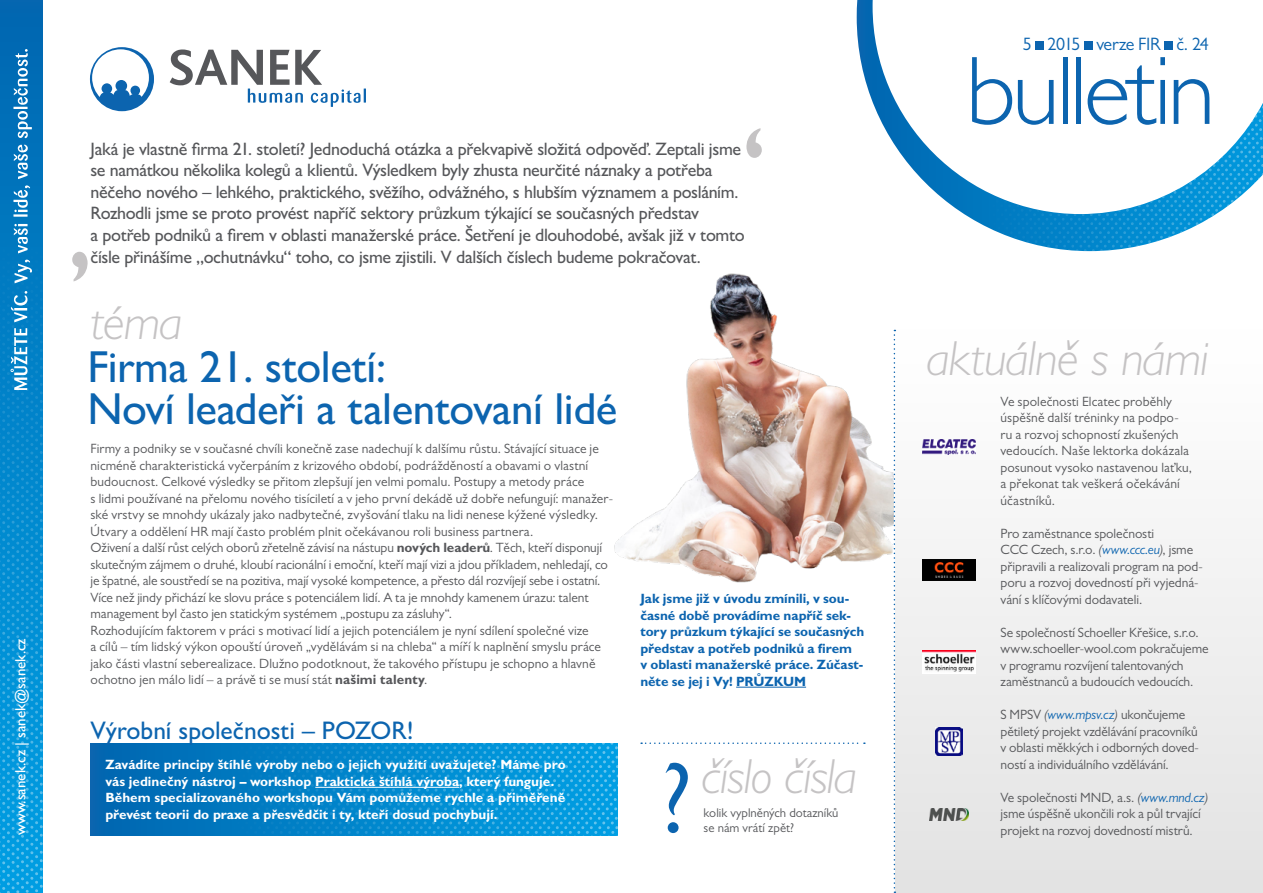
<style>
.page{position:relative;width:1263px;height:893px;background:#fff}
.page>*{position:absolute;margin:0;border:0;box-sizing:border-box;transform-origin:0 0}
.t1{font:500 120px "Gill Sans MT Pro";color:#c5c3c4}
.t2{font:100.5px "Gill Sans MT Pro";color:#0c64af}
.t3{font:300 97.8px "Gill Sans MT Pro";letter-spacing:-.04em;color:#0c64af}
.t4{font:italic 300 49.5px "Gill Sans MT Pro";letter-spacing:-.02em;color:#c5c3c4}
.t5{font:500 45px/42px "Gill Sans MT Pro";letter-spacing:-.01em;color:#0c64af}
.t6{font:500 25.5px "Gill Sans MT Pro";letter-spacing:-.005em;color:#0c64af}
.t7{font:500 18px/21.6px "Gill Sans MT Pro";letter-spacing:-.02em;color:#56575a}
.t8{font:18px "Gill Sans MT Pro";letter-spacing:-.025em;color:#0c64af}
.t9{font:500 15px "Gill Sans MT Pro";color:#fff}
.t10{font:13.5px/16.5px "Gill Sans MT Pro";color:#56575a}
.t11{font:700 13.5px/16.5px "Gill Sans MT Pro";color:#fff}
.t12{font:700 13.5px/16.5px "Gill Sans MT Pro";letter-spacing:-.005em;color:#0c64af}
.t13{font:12.75px/15.3px "Gill Sans MT Pro";color:#56575a}
.s1{font-weight:700}
.s2{font-style:italic}
.s3{font-style:italic;color:#0c64af}
</style>
<div class="page">
<img style="left:614px;top:273px;width:163px;height:288px">
<div style="left:895px;top:330px;width:368px;height:563px;background:linear-gradient(to right,#f0f0f0,#f1f1f1)"></div>
<svg style="left:0;top:0;width:43px;height:893px;background:#108cce"></svg>
<svg style="left:90px;top:47px;width:64px;height:64px"></svg>
<svg style="left:170px;top:49px;width:196px;height:58px"></svg>
<svg style="left:857px;top:0;width:12px;height:92px"></svg>
<svg style="left:869px;top:0;width:394px;height:251px"></svg>
<svg style="left:91px;top:743px;width:526px;height:93px;background:#0175bc"></svg>
<svg style="left:324px;top:744px;width:294px;height:91px;background:#0b95d7"></svg>
<hr style="left:315px;top:787px;width:144px;height:1px;background:#fff">
<svg style="left:638px;top:330px;width:275px;height:563px"></svg>
<div style="left:922px;top:803px;width:54px;height:23px;background:linear-gradient(to right,#e6e6e6,#e6e6e6)"></div>
<img style="left:929px;top:809px;width:40px;height:11px">
<img style="left:922px;top:440px;width:54px;height:15px">
<img style="left:922px;top:560px;width:54px;height:20px">
<img style="left:922px;top:650px;width:54px;height:23px">
<img style="left:935px;top:727px;width:27px;height:28px">
<hr style="left:736px;top:687px;width:70px;height:1px;background:#0c64af">
<p class="t9" style="left:12px;top:835px;width:198px;rotate:-90deg">www.sanek.cz | sanek@sanek.cz</p>
<h1 class="t1" style="left:740px;top:99px;width:28px">‘</h1>
<p class="t7" style="left:91px;top:138px;width:656px">Jaká je vlastně firma 21. století? Jednoduchá otázka a překvapivě složitá odpověď. Zeptali jsme se namátkou několika kolegů a klientů. Výsledkem byly zhusta neurčité náznaky a potřeba něčeho nového – lehkého, praktického, svěžího, odvážného, s hlubším významem a posláním.<br>Rozhodli jsme se proto provést napříč sektory průzkum týkající se současných představ<br>a potřeb podniků a firem v oblasti manažerské práce. Šetření je dlouhodobé, avšak již v tomto čísle přinášíme „ochutnávku“ toho, co jsme zjistili. V dalších číslech budeme pokračovat.</p>
<h1 class="t1" style="left:68px;top:155px;width:28px">‚</h1>
<h3 class="t4" style="left:91px;top:293px;width:93px">téma</h3>
<h3 class="t5" style="left:87px;top:345px;width:532px">Firma 21. století:<br>Noví leadeři a talentovaní lidé</h3>
<p class="t10" style="left:91px;top:440px;width:524px">Firmy a podniky se v současné chvíli konečně zase nadechují k dalšímu růstu. Stávající situace je nicméně charakteristická vyčerpáním z krizového období, podrážděností a obavami o vlastní budoucnost. Celkové výsledky se přitom zlepšují jen velmi pomalu. Postupy a metody práce<br>s lidmi používané na přelomu nového tisíciletí a v jeho první dekádě už dobře nefungují: manažer&shy;ské vrstvy se mnohdy ukázaly jako nadbytečné, zvyšování tlaku na lidi nenese kýžené výsledky.<br>Útvary a oddělení HR mají často problém plnit očekávanou roli business partnera.<br>Oživení a další růst celých oborů zřetelně závisí na nástupu <span class="s1">nových leaderů</span>. Těch, kteří disponují skutečným zájmem o druhé, kloubí racionální i emoční, kteří mají vizi a jdou příkladem, nehledají, co je špatné, ale soustředí se na pozitiva, mají vysoké kompetence, a přesto dál rozvíjejí sebe i ostatní.<br>Více než jindy přichází ke slovu práce s potenciálem lidí. A ta je mnohdy kamenem úrazu: talent management byl často jen statickým systémem „postupu za zásluhy“.<br>Rozhodujícím faktorem v práci s motivací lidí a jejich potenciálem je nyní sdílení společné vize<br>a cílů – tím lidský výkon opouští úroveň „vydělávám si na chleba“ a míří k naplnění smyslu práce jako části vlastní seberealizace. Dlužno podotknout, že takového přístupu je schopno a hlavně ochotno jen málo lidí – a právě ti se musí stát <span class="s1">našimi talenty</span>.</p>
<h3 class="t6" style="left:91px;top:715px;width:325px">Výrobní společnosti – POZOR!</h3>
<p class="t11" style="left:105px;top:756px;width:462px">Zavádíte principy štíhlé výroby nebo o jejich využití uvažujete? Máme pro vás jedinečný nástroj – workshop Praktická štíhlá výroba, který funguje.<br>Během specializovaného workshopu Vám pomůžeme rychle a přiměřeně převést teorii do praxe a přesvědčit i ty, kteří dosud pochybují.</p>
<p class="t12" style="left:640px;top:590px;width:225px">Jak jsme již v úvodu zmínili, v sou&shy;časné době provádíme napříč sek&shy;tory průzkum týkající se současných představ a potřeb podniků a firem<br>v oblasti manažerské práce. Zúčast&shy;něte se jej i Vy! PRŮZKUM</p>
<h2 class="t2" style="left:661px;top:739px;width:33px">?</h2>
<h3 class="t4" style="left:701px;top:746px;width:157px">číslo čísla</h3>
<p class="t13" style="left:704px;top:804px;width:136px">kolik vyplněných dotazníků se nám vrátí zpět?</p>
<h3 class="t8" style="left:1023px;top:33px;width:188px">5 2015 verze FIR č. 24</h3>
<h3 class="t3" style="left:966px;top:32px;width:251px">bulletin</h3>
<h3 class="t4" style="left:927px;top:329px;width:284px">aktuálně s námi</h3>
<p class="t10" style="left:1000px;top:393px;width:193px">Ve společnosti Elcatec proběhly úspěšně další tréninky na podpo&shy;ru a rozvoj schopností zkušených vedoucích. Naše lektorka dokázala posunout vysoko nastavenou laťku, a překonat tak veškerá očekávání účastníků.</p>
<p class="t10" style="left:1000px;top:525px;width:204px">Pro zaměstnance společnosti<br>CCC Czech, s.r.o. <span class="s2">(</span><span class="s3">www.ccc.eu</span><span class="s2">)</span>, jsme připravili a realizovali program na pod&shy;poru a rozvoj dovedností při vyjedná&shy;vání s klíčovými dodavateli.</p>
<p class="t10" style="left:1000px;top:624px;width:209px">Se společností Schoeller Křešice, s.r.o. www.schoeller-wool.com pokračujeme v programu rozvíjení talentovaných zaměstnanců a budoucích vedoucích.</p>
<p class="t10" style="left:1000px;top:706px;width:200px">S MPSV <span class="s2">(</span><span class="s3">www.mpsv.cz</span><span class="s2">)</span> ukončujeme pětiletý projekt vzdělávání pracovníků v oblasti měkkých i odborných doved&shy;ností a individuálního vzdělávání.</p>
<p class="t10" style="left:1000px;top:789px;width:209px">Ve společnosti MND, a.s. <span class="s2">(</span><span class="s3">www.mnd.cz</span><span class="s2">) </span>jsme úspěšně ukončili rok a půl trvající</p>
<p class="t10" style="left:1000px;top:822px;width:194px">projekt na rozvoj dovedností mistrů.</p>
</div>
